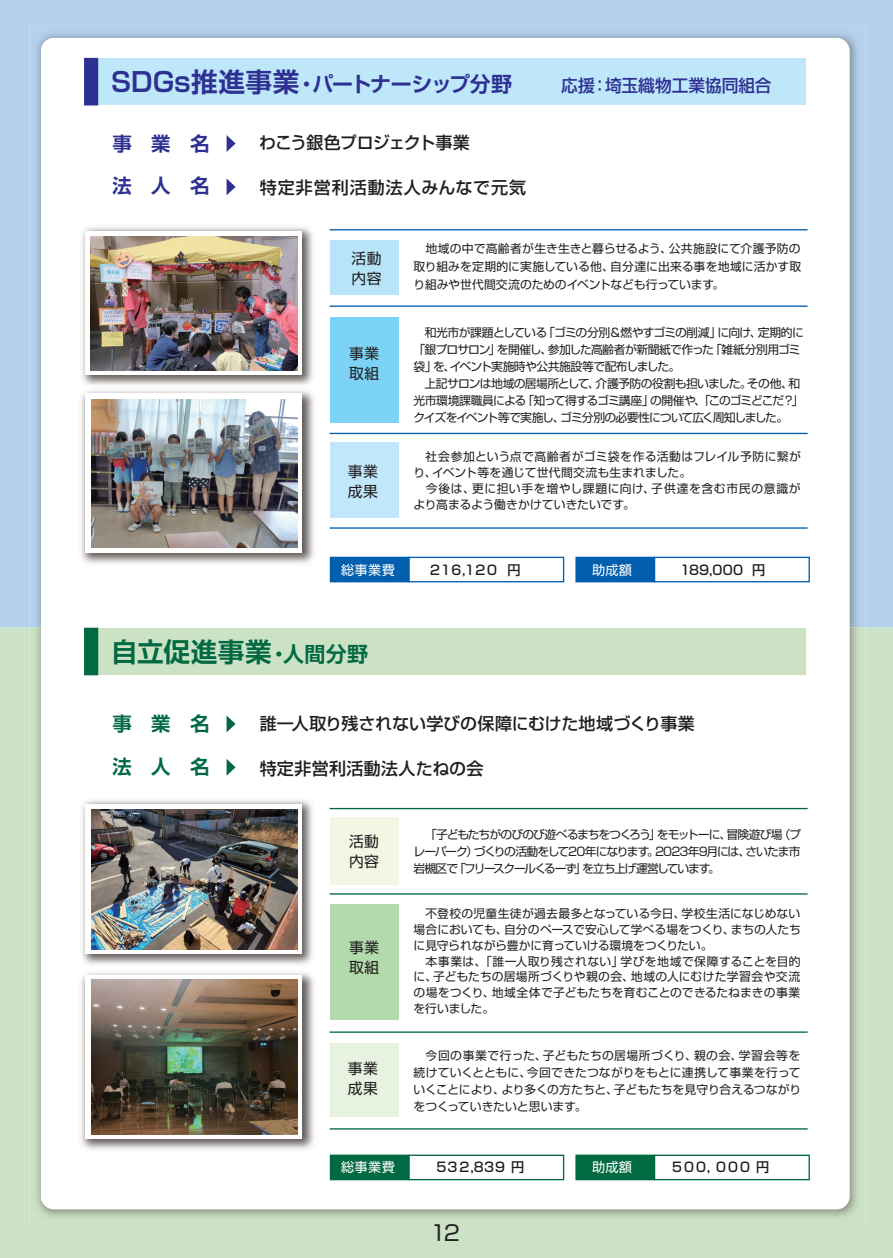
<style>
.page{position:relative;width:893px;height:1258px;background:#fff}
.page>*{position:absolute;margin:0;border:0;box-sizing:border-box;transform-origin:0 0}
.t1{font:700 26.55px "Shin Go Pr 5 De";letter-spacing:.02em;color:#026a43}
.t2{font:21.3px "Shin Go Pr 5";color:#231f20}
.t3{font:700 21px "Shin Go Pr 5 De";letter-spacing:-.06em;color:#2e3092}
.t4{font:700 19.35px/42.6px "Shin Go Pr 5 De";color:#2e3092}
.t5{font:700 19.35px/42.6px "Shin Go Pr 5 De";color:#026a43}
.t6{font:500 17.25px "Shin Go Pr 5";color:#2e3092}
.t7{font:500 16.95px "Shin Go Pr 5";letter-spacing:-.01em;color:#231f20}
.t8{font:500 16.95px "Shin Go Pr 5";letter-spacing:.055em;color:#231f20}
.t9{font:500 16.95px "Shin Go Pr 5";letter-spacing:-.045em;color:#231f20}
.t10{font:500 16.95px "Shin Go Pr 5";letter-spacing:.01em;color:#231f20}
.t11{font:14.7px/19.6px "Shin Go Pr 5";letter-spacing:.035em;color:#231f20}
.t12{font:500 13.2px "Shin Go Pr 5";letter-spacing:-.095em;color:#231f20}
.t13{font:13.2px "Shin Go Pr 5";letter-spacing:.025em;color:#fff}
.t14{font:11.85px/17px "Shin Go Pr 5";letter-spacing:-.02em;color:#231f20;text-align:justify}
.t15{font:11.85px/17px "Shin Go Pr 5";letter-spacing:-.06em;color:#231f20}
.t16{font:11.85px/15.9px "Shin Go Pr 5";color:#231f20}
.t17{font:11.85px/15.9px "Shin Go Pr 5";letter-spacing:.03em;color:#231f20}
.s1{font-size:26.55px}
.s2{font-size:21px}
</style>
<div class="page">
<div style="left:0;top:0;width:892px;height:627px;background:#b4d1ed"></div>
<div style="left:0;top:627px;width:892px;height:631px;background:#cbe2c5"></div>
<img style="left:29px;top:26px;width:836px;height:1199px">
<div style="left:41px;top:38px;width:808px;height:1171px;background:#fff;border-radius:13px"></div>
<div style="left:85px;top:58px;width:721px;height:47px;background:#bfe7fa"></div>
<div style="left:330px;top:557px;width:78px;height:25px;background:#015fae"></div>
<div style="left:408px;top:557px;width:156px;height:25px;border:1px solid #0160ae"></div>
<div style="left:576px;top:557px;width:78px;height:25px;background:#015fae"></div>
<div style="left:653px;top:557px;width:156px;height:25px;border:1px solid #0160ae"></div>
<hr style="left:329px;top:229px;width:478px;height:1px;background:#0160ae">
<hr style="left:329px;top:305px;width:478px;height:2px;background:#0160ae">
<hr style="left:329px;top:527px;width:478px;height:2px;background:#0160ae">
<hr style="left:329px;top:433px;width:478px;height:1px;background:#0160ae">
<div style="left:330px;top:240px;width:69px;height:55px;background:#b7e4f9"></div>
<div style="left:330px;top:442px;width:69px;height:75px;background:#c0e7fa"></div>
<div style="left:330px;top:318px;width:69px;height:105px;background:#7dd3f6"></div>
<div style="left:330px;top:1155px;width:78px;height:24px;background:#026a43"></div>
<div style="left:330px;top:1154px;width:79px;height:26px;border:1px solid #026a43"></div>
<div style="left:408px;top:1154px;width:156px;height:26px;border:1px solid #026a43"></div>
<div style="left:576px;top:1155px;width:78px;height:24px;background:#026a43"></div>
<div style="left:575px;top:1154px;width:80px;height:26px;border:1px solid #026a43"></div>
<div style="left:653px;top:1154px;width:156px;height:26px;border:1px solid #026a43"></div>
<img style="left:82px;top:800px;width:231px;height:165px">
<div style="left:85px;top:804px;width:217px;height:149px;background:#fff"></div>
<img style="left:81px;top:972px;width:233px;height:178px">
<div style="left:85px;top:975px;width:217px;height:163px;background:#fff"></div>
<hr style="left:329px;top:808px;width:478px;height:1px;background:#026a43">
<hr style="left:329px;top:893px;width:478px;height:1px;background:#026a43">
<hr style="left:329px;top:1128px;width:478px;height:1px;background:#026a43">
<hr style="left:329px;top:1031px;width:478px;height:1px;background:#026a43">
<div style="left:330px;top:817px;width:69px;height:67px;background:#f1f7e3"></div>
<div style="left:330px;top:1043px;width:69px;height:74px;background:#e7f2e0"></div>
<div style="left:330px;top:904px;width:69px;height:115px;background:#b3daab"></div>
<div style="left:85px;top:58px;width:13px;height:47px;background:#2e3092"></div>
<div style="left:84px;top:58px;width:14px;height:47px;border:1px solid #2e3092"></div>
<div style="left:85px;top:628px;width:721px;height:46px;background:#cbe2c5"></div>
<div style="left:85px;top:628px;width:13px;height:46px;background:#026a43"></div>
<div style="left:84px;top:627px;width:14px;height:48px;border:1px solid #026a43"></div>
<svg style="left:226px;top:135px;width:9px;height:17px"></svg>
<svg style="left:226px;top:178px;width:9px;height:17px"></svg>
<svg style="left:226px;top:715px;width:9px;height:17px"></svg>
<svg style="left:226px;top:759px;width:9px;height:16px"></svg>
<img style="left:91px;top:979px;width:206px;height:155px">
<img style="left:91px;top:809px;width:207px;height:140px">
<img style="left:81px;top:227px;width:233px;height:337px">
<div style="left:85px;top:231px;width:217px;height:144px;background:#fff"></div>
<img style="left:81px;top:385px;width:233px;height:5px">
<div style="left:85px;top:393px;width:217px;height:160px;background:#fff"></div>
<img style="left:91px;top:399px;width:206px;height:149px">
<img style="left:91px;top:236px;width:207px;height:135px">
<h3 class="t3" style="left:111px;top:66px;width:402px"><span class="s1">SDGs推進事業</span>・パートナーシップ分野</h3>
<h3 class="t4" style="left:112px;top:120px;width:98px">事　業　名法　人　名</h3>
<h3 class="t9" style="left:259px;top:129px;width:212px">わこう銀色プロジェクト事業</h3>
<h3 class="t8" style="left:260px;top:174px;width:268px">特定非営利活動法人みんなで元気</h3>
<h3 class="t6" style="left:561px;top:71px;width:212px">応援：埼玉織物工業協同組合</h3>
<p class="t11" style="left:351px;top:247px;width:31px">活動内容</p>
<p class="t11" style="left:349px;top:342px;width:32px">事業取組</p>
<p class="t11" style="left:348px;top:460px;width:32px">事業成果</p>
<p class="t14" style="left:413px;top:239px;width:389px;line-height:17.7px">　地域の中で高齢者が生き生きと暮らせるよう、公共施設にて介護予防の取り組みを定期的に実施している他、自分達に出来る事を地域に活かす取り組みや世代間交流のためのイベントなども行っています。</p>
<p class="t15" style="left:413px;top:323px;width:391px;text-indent:11px">和光市が課題としている「ゴミの分別＆燃やすゴミの削減」に向け、定期的に「銀プロサロン」を開催し、参加した高齢者が新聞紙で作った「雑紙分別用ゴミ袋」を、イベント実施時や公共施設等で配布しました。<br>　上記サロンは地域の居場所として、介護予防の役割も担いました。その他、和光市環境課職員による「知って得するゴミ講座」の開催や、「このゴミどこだ？」クイズをイベント等で実施し、ゴミ分別の必要性について広く周知しました。</p>
<p class="t17" style="left:413px;top:447px;width:389px">　社会参加という点で高齢者がゴミ袋を作る活動はフレイル予防に繋がり、イベント等を通じて世代間交流も生まれました。<br>　今後は、更に担い手を増やし課題に向け、子供達を含む市民の意識がより高まるよう働きかけていきたいです。</p>
<p class="t13" style="left:341px;top:558px;width:56px">総事業費</p>
<p class="t12" style="left:428px;top:558px;width:94px">２１６,１２０ 円</p>
<p class="t13" style="left:592px;top:558px;width:42px">助成額</p>
<p class="t12" style="left:680px;top:558px;width:86px">189,000 円</p>
<h1 class="t1" style="left:111px;top:629px;width:258px">自立促進事業<span class="s2">・人間分野</span></h1>
<h3 class="t5" style="left:112px;top:701px;width:98px">事　業　名法　人　名</h3>
<h3 class="t7" style="left:260px;top:710px;width:436px">誰一人取り残されない学びの保障にむけた地域づくり事業</h3>
<h3 class="t10" style="left:260px;top:754px;width:225px">特定非営利活動法人たねの会</h3>
<p class="t11" style="left:349px;top:830px;width:31px">活動内容</p>
<p class="t11" style="left:349px;top:936px;width:32px">事業取組</p>
<p class="t11" style="left:348px;top:1057px;width:32px">事業成果</p>
<p class="t14" style="left:413px;top:824px;width:388px;text-indent:12px">「子どもたちがのびのび遊べるまちをつくろう」をモットーに、冒険遊び場（プレーパーク）づくりの活動をして20年になります。2023年9月には、さいたま市岩槻区で「フリースクールくるーず」を立ち上げ運営しています。</p>
<p class="t16" style="left:413px;top:904px;width:389px;text-indent:12px">不登校の児童生徒が過去最多となっている今日、学校生活になじめない場合においても、自分のペースで安心して学べる場をつくり、まちの人たちに見守られながら豊かに育っていける環境をつくりたい。<br>　本事業は、「誰一人取り残されない」学びを地域で保障することを目的に、子どもたちの居場所づくりや親の会、地域の人にむけた学習会や交流の場をつくり、地域全体で子どもたちを育むことのできるたねまきの事業を行いました。</p>
<p class="t14" style="left:413px;top:1045px;width:389px">　今回の事業で行った、子どもたちの居場所づくり、親の会、学習会等を続けていくとともに、今回できたつながりをもとに連携して事業を行っていくことにより、より多くの方たちと、子どもたちを見守り合えるつながりをつくっていきたいと思います。</p>
<p class="t13" style="left:341px;top:1156px;width:56px">総事業費</p>
<p class="t12" style="left:436px;top:1156px;width:89px">5３２,83９ 円</p>
<p class="t13" style="left:592px;top:1156px;width:42px">助成額</p>
<p class="t12" style="left:670px;top:1156px;width:100px">５００，０００ 円</p>
<h2 class="t2" style="left:430px;top:1215px;width:31px">12</h2>
</div>
